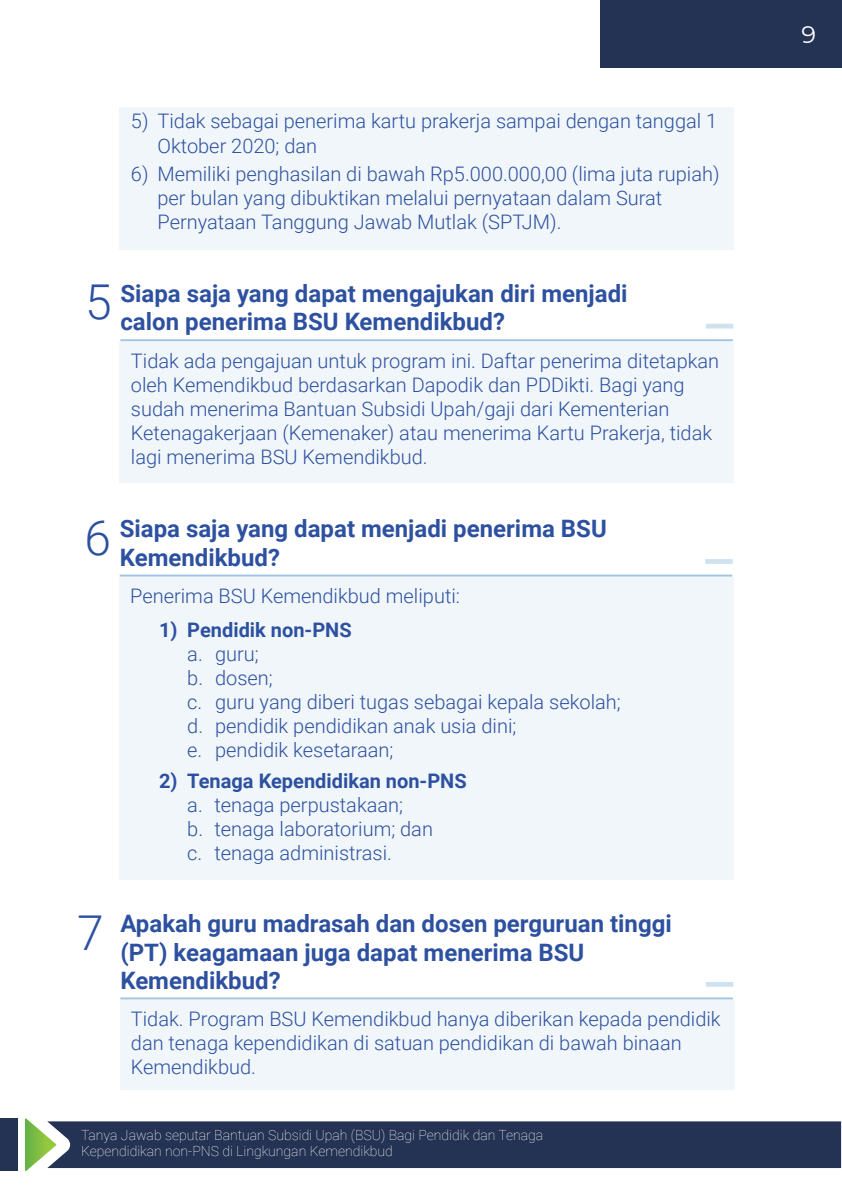
<style>
.page{position:relative;width:842px;height:1191px;background:#fff}
.page>*{position:absolute;margin:0;border:0;box-sizing:border-box;transform-origin:0 0}
.t1{font:300 48px "Roboto";color:#2d51a0}
.t2{font:700 24px/28.8px "Roboto";color:#2d51a0}
.t3{font:24px "Montserrat";color:#fff}
.t4{font:300 20px/24px "Roboto";color:#2d51a0}
.t5{font:700 20px "Roboto";color:#2d51a0}
.t6{font:100 14px/16.8px "Roboto";color:#fff}
.s1{font-weight:300;font-size:48px}
</style>
<div class="page">
<hr style="left:120px;top:339px;width:613px;height:2px;background:#a1c5e2">
<svg style="left:706px;top:324px;width:27px;height:4px"></svg>
<div style="left:120px;top:342px;width:614px;height:141px;background:#f0f6fa"></div>
<hr style="left:120px;top:574px;width:612px;height:2px;background:#a1c5e2">
<svg style="left:705px;top:559px;width:28px;height:5px"></svg>
<div style="left:120px;top:578px;width:614px;height:302px;background:#f0f6fa"></div>
<div style="left:120px;top:107px;width:614px;height:143px;background:#f0f6fa"></div>
<div style="left:601px;top:0;width:241px;height:68px;background:#243353"></div>
<hr style="left:120px;top:997px;width:613px;height:2px;background:#a1c5e2">
<svg style="left:706px;top:982px;width:27px;height:4px"></svg>
<div style="left:120px;top:1000px;width:614px;height:90px;background:#f0f6fa"></div>
<svg style="left:25px;top:1118px;width:816px;height:53px;background:#43516a"></svg>
<div style="left:0;top:1118px;width:18px;height:53px;background:#243353"></div>
<p class="t4" style="left:157px;top:109px;width:561px;text-indent:-27px">5) Tidak sebagai penerima kartu prakerja sampai dengan tanggal 1<br>Oktober 2020; dan</p>
<p class="t4" style="left:157px;top:161px;width:564px;text-indent:-27px">6) Memiliki penghasilan di bawah Rp5.000.000,00 (lima juta rupiah) per bulan yang dibuktikan melalui pernyataan dalam Surat<br>Pernyataan Tanggung Jawab Mutlak (SPTJM).</p>
<h1 class="t1" style="left:85px;top:268px;width:28px">5</h1>
<p class="t2" style="left:120px;top:278px;width:509px">Siapa saja yang dapat mengajukan diri menjadi calon penerima BSU Kemendikbud?</p>
<p class="t4" style="left:131px;top:348px;width:590px">Tidak ada pengajuan untuk program ini. Daftar penerima ditetapkan oleh Kemendikbud berdasarkan Dapodik dan PDDikti. Bagi yang sudah menerima Bantuan Subsidi Upah/gaji dari Kementerian Ketenagakerjaan (Kemenaker) atau menerima Kartu Prakerja, tidak lagi menerima BSU Kemendikbud.</p>
<h1 class="t1" style="left:84px;top:504px;width:28px">6</h1>
<p class="t2" style="left:120px;top:513px;width:489px">Siapa saja yang dapat menjadi penerima BSU<br>Kemendikbud?</p>
<p class="t4" style="left:130px;top:583px;width:331px">Penerima BSU Kemendikbud meliputi:</p>
<p class="t5" style="left:159px;top:616px;width:194px">1) Pendidik non-PNS</p>
<p class="t4" style="left:187px;top:641px;width:435px">a. guru;<br>b. dosen;<br>c. guru yang diberi tugas sebagai kepala sekolah; d. pendidik pendidikan anak usia dini;<br>e. pendidik kesetaraan;</p>
<p class="t5" style="left:159px;top:767px;width:309px">2) Tenaga Kependidikan non-PNS</p>
<p class="t4" style="left:187px;top:792px;width:247px">a. tenaga perpustakaan;<br>b. tenaga laboratorium; dan c. tenaga administrasi.</p>
<p class="t2" style="left:120px;top:908px;width:553px;text-indent:-43px"><span class="s1">7</span> Apakah guru madrasah dan dosen perguruan tinggi (PT) keagamaan juga dapat menerima BSU<br>Kemendikbud?</p>
<p class="t4" style="left:131px;top:1006px;width:591px">Tidak. Program BSU Kemendikbud hanya diberikan kepada pendidik dan tenaga kependidikan di satuan pendidikan di bawah binaan<br>Kemendikbud.</p>
<p class="t6" style="left:81px;top:1125px;width:464px">Tanya Jawab seputar Bantuan Subsidi Upah (BSU) Bagi Pendidik dan Tenaga<br>Kependidikan non-PNS di Lingkungan Kemendikbud</p>
<p class="t3" style="left:801px;top:18px;width:16px">9</p>
</div>
